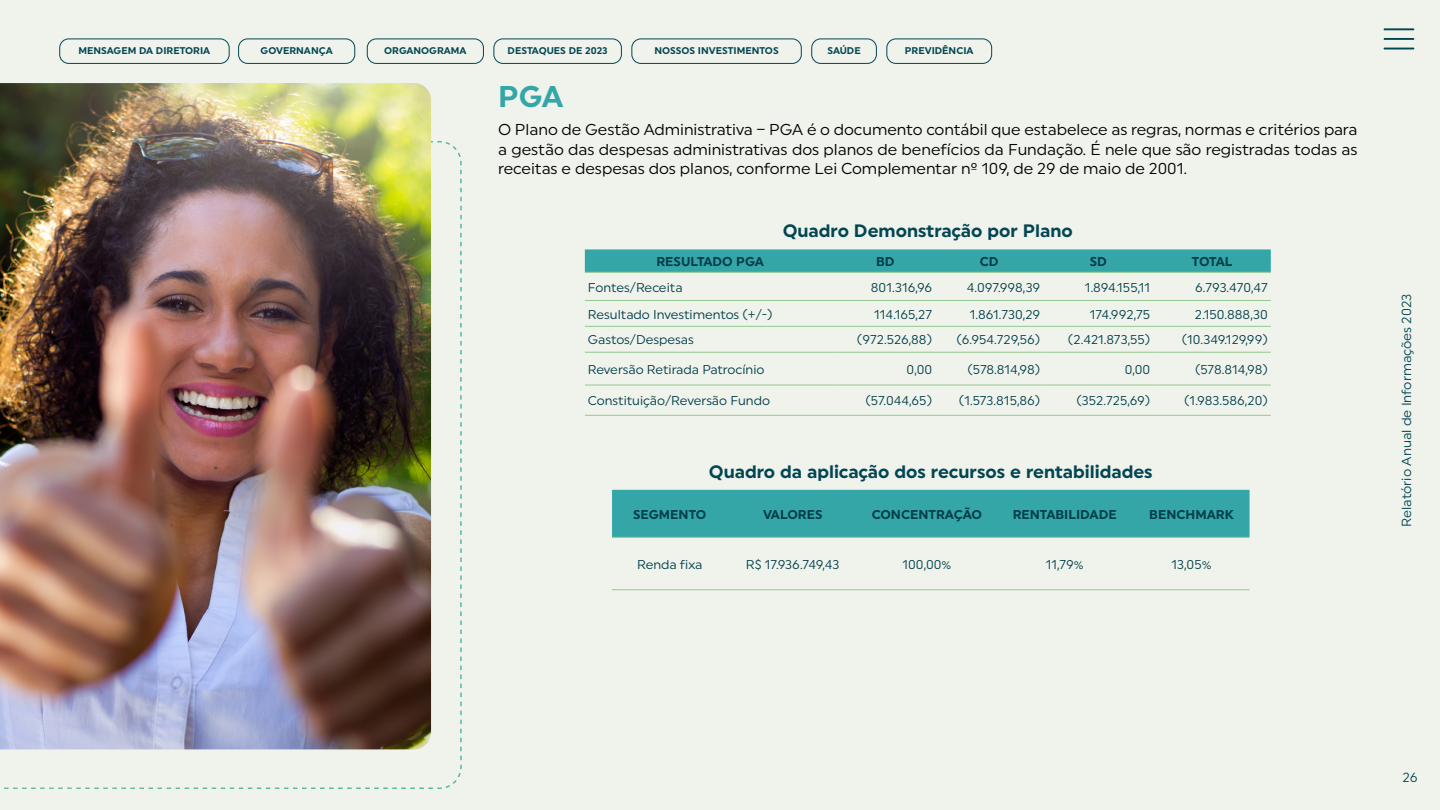
<style>
.page{position:relative;width:1440px;height:810px;background:#eff3eb}
.page>*{position:absolute;margin:0;border:0;box-sizing:border-box;transform-origin:0 0}
.t1{font:700 30px "Uniform";color:#34a6a8}
.t2{font:700 18px "Uniform";color:#034653}
.t3{font:15.75px/19.5px "Uniform";color:#000;text-align:justify}
.t4{font:13.2px "Uniform";color:#034653}
.t5{font:12.75px "Uniform";color:#003d48}
.t6{font:700 12.75px "Uniform";color:#003d48}
.t7{font:12.75px "Uniform Regular 2";color:#003d48}
.t8{font:700 9.75px "Uniform";color:#034653}
</style>
<div class="page">
<div style="left:367px;top:39px;width:117px;height:25px;border:1px solid #034653;border-radius:9px"></div>
<div style="left:238px;top:39px;width:117px;height:25px;border:1px solid #034653;border-radius:9px"></div>
<div style="left:632px;top:39px;width:169px;height:25px;border:1px solid #034653;border-radius:9px"></div>
<div style="left:60px;top:39px;width:169px;height:25px;border:1px solid #034653;border-radius:9px"></div>
<div style="left:494px;top:39px;width:128px;height:25px;border:1px solid #034653;border-radius:9px"></div>
<div style="left:812px;top:39px;width:65px;height:25px;border:1px solid #034653;border-radius:9px"></div>
<div style="left:887px;top:39px;width:105px;height:25px;border:1px solid #034653;border-radius:9px"></div>
<hr style="left:1384px;top:28px;width:30px;height:2px;background:#034653">
<hr style="left:1384px;top:38px;width:30px;height:2px;background:#034653">
<hr style="left:1384px;top:48px;width:30px;height:2px;background:#034653">
<svg style="left:585px;top:249px;width:686px;height:23px;background:#38a7a9"></svg>
<hr style="left:585px;top:272px;width:251px;height:1px;background:#95c98f">
<hr style="left:836px;top:272px;width:99px;height:1px;background:#95c98f">
<hr style="left:935px;top:272px;width:108px;height:1px;background:#95c98f">
<hr style="left:1043px;top:272px;width:110px;height:1px;background:#95c98f">
<hr style="left:1153px;top:272px;width:118px;height:1px;background:#95c98f">
<hr style="left:585px;top:300px;width:251px;height:1px;background:#95c98f">
<hr style="left:836px;top:300px;width:99px;height:1px;background:#95c98f">
<hr style="left:935px;top:300px;width:108px;height:1px;background:#95c98f">
<hr style="left:1043px;top:300px;width:110px;height:1px;background:#95c98f">
<hr style="left:1153px;top:300px;width:118px;height:1px;background:#95c98f">
<hr style="left:585px;top:326px;width:251px;height:1px;background:#95c98f">
<hr style="left:836px;top:326px;width:99px;height:1px;background:#95c98f">
<hr style="left:935px;top:326px;width:108px;height:1px;background:#95c98f">
<hr style="left:1043px;top:326px;width:110px;height:1px;background:#95c98f">
<hr style="left:1153px;top:326px;width:118px;height:1px;background:#95c98f">
<hr style="left:585px;top:352px;width:251px;height:1px;background:#95c98f">
<hr style="left:836px;top:352px;width:99px;height:1px;background:#95c98f">
<hr style="left:935px;top:352px;width:108px;height:1px;background:#95c98f">
<hr style="left:1043px;top:352px;width:110px;height:1px;background:#95c98f">
<hr style="left:1153px;top:352px;width:118px;height:1px;background:#95c98f">
<hr style="left:585px;top:385px;width:251px;height:1px;background:#95c98f">
<hr style="left:836px;top:385px;width:99px;height:1px;background:#95c98f">
<hr style="left:935px;top:385px;width:108px;height:1px;background:#95c98f">
<hr style="left:1043px;top:385px;width:110px;height:1px;background:#95c98f">
<hr style="left:1153px;top:385px;width:118px;height:1px;background:#95c98f">
<hr style="left:585px;top:415px;width:251px;height:1px;background:#95c98f">
<hr style="left:836px;top:415px;width:99px;height:1px;background:#95c98f">
<hr style="left:935px;top:415px;width:108px;height:1px;background:#95c98f">
<hr style="left:1043px;top:415px;width:110px;height:1px;background:#95c98f">
<hr style="left:1153px;top:415px;width:118px;height:1px;background:#95c98f">
<div style="left:612px;top:490px;width:638px;height:47px;background:#34a6a8"></div>
<hr style="left:612px;top:537px;width:116px;height:1px;background:#95c98f">
<hr style="left:728px;top:537px;width:130px;height:1px;background:#95c98f">
<hr style="left:858px;top:537px;width:138px;height:1px;background:#95c98f">
<hr style="left:996px;top:537px;width:138px;height:1px;background:#95c98f">
<hr style="left:1134px;top:537px;width:116px;height:1px;background:#95c98f">
<hr style="left:612px;top:590px;width:116px;height:1px;background:#95c98f">
<hr style="left:728px;top:590px;width:130px;height:1px;background:#95c98f">
<hr style="left:858px;top:590px;width:138px;height:1px;background:#95c98f">
<hr style="left:996px;top:590px;width:138px;height:1px;background:#95c98f">
<hr style="left:1134px;top:590px;width:116px;height:1px;background:#95c98f">
<div style="left:0;top:140px;width:462px;height:650px;background:#eff3eb"></div>
<img style="left:0;top:83px;width:431px;height:666px">
<p class="t8" style="left:79px;top:45px;width:133px">MENSAGEM DA DIRETORIA</p>
<p class="t8" style="left:261px;top:45px;width:74px">GOVERNANÇA</p>
<p class="t8" style="left:384px;top:45px;width:84px">ORGANOGRAMA</p>
<p class="t8" style="left:508px;top:45px;width:101px">DESTAQUES DE 2023</p>
<p class="t8" style="left:654px;top:45px;width:126px">NOSSOS INVESTIMENTOS</p>
<p class="t8" style="left:827px;top:45px;width:35px">SAÚDE</p>
<p class="t8" style="left:905px;top:45px;width:70px">PREVIDÊNCIA</p>
<h1 class="t1" style="left:498px;top:78px;width:67px">PGA</h1>
<p class="t3" style="left:498px;top:120px;width:861px">O Plano de Gestão Administrativa – PGA é o documento contábil que estabelece as regras, normas e critérios para a gestão das despesas administrativas dos planos de benefícios da Fundação. É nele que são registradas todas as receitas e despesas dos planos, conforme Lei Complementar nº 109, de 29 de maio de 2001.</p>
<h2 class="t2" style="left:783px;top:220px;width:292px">Quadro Demonstração por Plano</h2>
<p class="t7" style="left:656px;top:254px;width:109px">RESULTADO PGA</p>
<p class="t7" style="left:876px;top:254px;width:20px">BD</p>
<p class="t7" style="left:980px;top:254px;width:20px">CD</p>
<p class="t7" style="left:1090px;top:254px;width:19px">SD</p>
<p class="t7" style="left:1192px;top:254px;width:42px">TOTAL</p>
<p class="t5" style="left:588px;top:279px;width:96px">Fontes/Receita</p>
<p class="t5" style="left:871px;top:279px;width:63px">801.316,96</p>
<p class="t5" style="left:967px;top:279px;width:75px">4.097.998,39</p>
<p class="t5" style="left:1085px;top:279px;width:67px">1.894.155,11</p>
<p class="t5" style="left:1195px;top:279px;width:74px">6.793.470,47</p>
<p class="t5" style="left:588px;top:306px;width:186px">Resultado Investimentos (+/-)</p>
<p class="t5" style="left:874px;top:306px;width:59px">114.165,27</p>
<p class="t5" style="left:970px;top:306px;width:72px">1.861.730,29</p>
<p class="t5" style="left:1090px;top:306px;width:62px">174.992,75</p>
<p class="t5" style="left:1195px;top:306px;width:74px">2.150.888,30</p>
<p class="t5" style="left:588px;top:332px;width:108px">Gastos/Despesas</p>
<p class="t5" style="left:857px;top:332px;width:77px">(972.526,88)</p>
<p class="t5" style="left:956px;top:332px;width:85px">(6.954.729,56)</p>
<p class="t5" style="left:1068px;top:332px;width:84px">(2.421.873,55)</p>
<p class="t5" style="left:1182px;top:332px;width:88px">(10.349.129,99)</p>
<p class="t5" style="left:588px;top:362px;width:178px">Reversão Retirada Patrocínio</p>
<p class="t5" style="left:907px;top:362px;width:27px">0,00</p>
<p class="t5" style="left:968px;top:362px;width:74px">(578.814,98)</p>
<p class="t5" style="left:1125px;top:362px;width:27px">0,00</p>
<p class="t5" style="left:1195px;top:362px;width:74px">(578.814,98)</p>
<p class="t5" style="left:588px;top:393px;width:184px">Constituição/Reversão Fundo</p>
<p class="t5" style="left:866px;top:393px;width:68px">(57.044,65)</p>
<p class="t5" style="left:959px;top:393px;width:83px">(1.573.815,86)</p>
<p class="t5" style="left:1077px;top:393px;width:75px">(352.725,69)</p>
<p class="t5" style="left:1184px;top:393px;width:85px">(1.983.586,20)</p>
<h2 class="t2" style="left:709px;top:461px;width:445px">Quadro da aplicação dos recursos e rentabilidades</h2>
<p class="t6" style="left:633px;top:507px;width:75px">SEGMENTO</p>
<p class="t6" style="left:763px;top:507px;width:61px">VALORES</p>
<p class="t6" style="left:872px;top:507px;width:112px">CONCENTRAÇÃO</p>
<p class="t6" style="left:1013px;top:507px;width:105px">RENTABILIDADE</p>
<p class="t6" style="left:1149px;top:507px;width:86px">BENCHMARK</p>
<p class="t5" style="left:637px;top:557px;width:67px">Renda fixa</p>
<p class="t5" style="left:746px;top:557px;width:95px">R$ 17.936.749,43</p>
<p class="t5" style="left:903px;top:557px;width:50px">100,00%</p>
<p class="t5" style="left:1046px;top:557px;width:40px">11,79%</p>
<p class="t5" style="left:1172px;top:557px;width:42px">13,05%</p>
<p class="t4" style="left:1399px;top:527px;width:235px;rotate:-90deg">Relatório Anual de Informações 2023</p>
<p class="t4" style="left:1403px;top:769px;width:17px">26</p>
</div>
